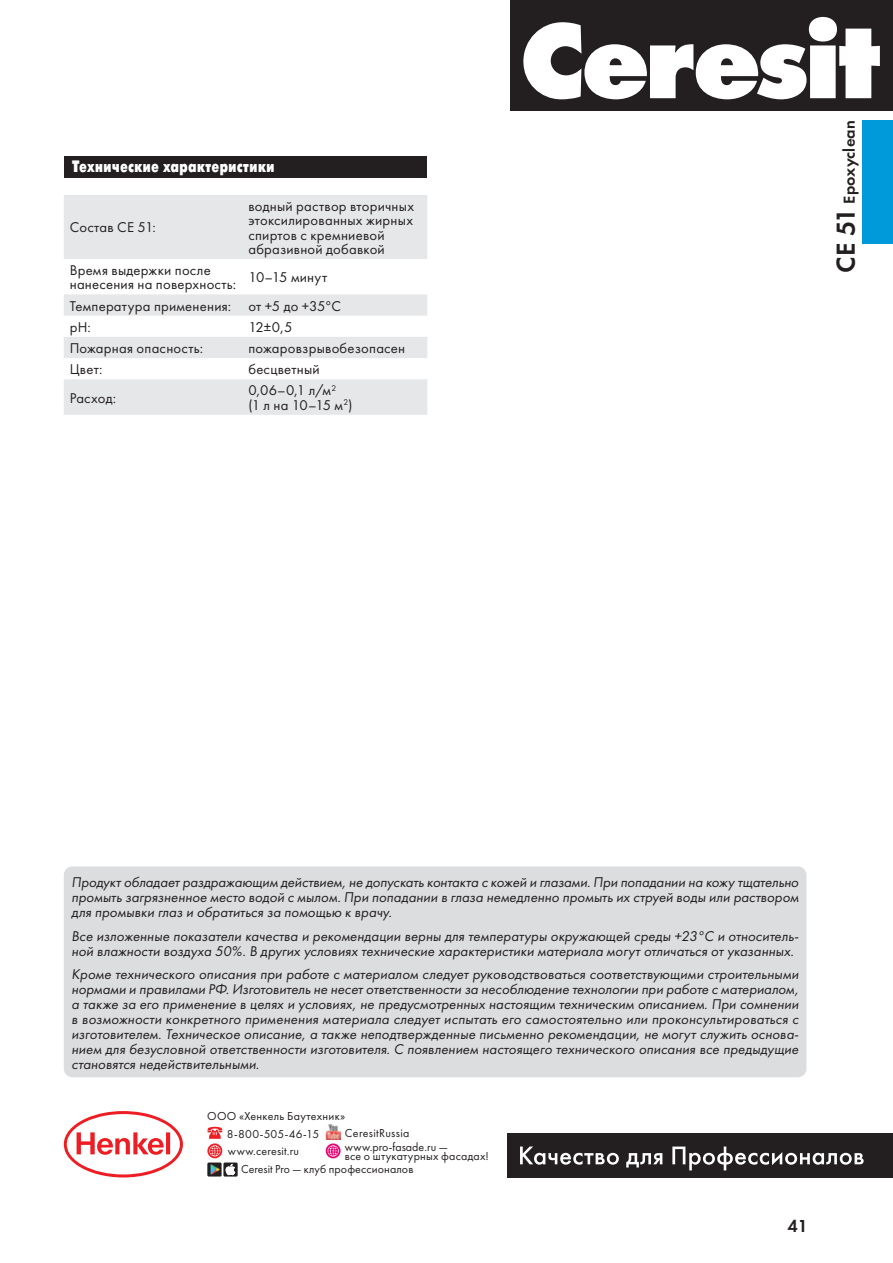
<style>
.page{position:relative;width:893px;height:1263px;background:#fff}
.page>*{position:absolute;margin:0;border:0;box-sizing:border-box;transform-origin:0 0}
.t1{font:18px "Futura Demi C";color:#231f20}
.t2{font:16.5px "Futura Futuris Cond Extra Bold C";letter-spacing:.005em;color:#fff}
.t3{font:16.5px "Futura Demi C";letter-spacing:.005em;color:#231f20}
.t4{font:italic 14.7px/15px "Futura Book C";letter-spacing:.005em;color:#231f20;text-align:justify}
.t5{font:14.7px/14.2px "Futura Book C";letter-spacing:.015em;color:#231f20}
.t6{font:12px/18px "Futura Book C";letter-spacing:.015em;color:#231f20;text-align:center}
.s1{font-size:27px}
</style>
<div class="page">
<svg style="left:64px;top:1111px;width:119px;height:66px"></svg>
<div style="left:507px;top:1133px;width:386px;height:45px;background:#231f20"></div>
<svg style="left:520px;top:1146px;width:99px;height:19px"></svg>
<svg style="left:626px;top:1153px;width:36px;height:14px"></svg>
<svg style="left:672px;top:1146px;width:192px;height:24px"></svg>
<div style="left:510px;top:0;width:383px;height:111px;background:#231f20"></div>
<svg style="left:523px;top:17px;width:357px;height:82px"></svg>
<img style="left:325px;top:1124px;width:16px;height:16px">
<img style="left:207px;top:1162px;width:15px;height:14px">
<svg style="left:223px;top:1162px;width:15px;height:14px"></svg>
<svg style="left:207px;top:1127px;width:15px;height:12px"></svg>
<svg style="left:207px;top:1143px;width:15px;height:15px"></svg>
<svg style="left:209px;top:1145px;width:11px;height:11px"></svg>
<svg style="left:326px;top:1143px;width:15px;height:15px"></svg>
<svg style="left:328px;top:1145px;width:11px;height:11px"></svg>
<div style="left:862px;top:120px;width:31px;height:123px;background:#009ada"></div>
<div style="left:64px;top:156px;width:363px;height:22px;background:#231f20"></div>
<svg style="left:64px;top:195px;width:363px;height:220px;fill:#e6e7e9"></svg>
<div style="left:64px;top:866px;width:742px;height:211px;background:#dcdddf;border-radius:9px"></div>
<p class="t2" style="left:72px;top:158px;width:204px">Технические характеристики</p>
<p class="t5" style="left:70px;top:221px;width:88px">Состав CE 51:</p>
<p class="t5" style="left:248px;top:199px;width:167px">водный раствор вторичных этоксилированных жирных спиртов с кремниевой абразивной добавкой</p>
<p class="t5" style="left:70px;top:263px;width:168px">Время выдержки после нанесения на поверхность:</p>
<p class="t5" style="left:70px;top:263px;width:273px;line-height:28.3px;text-indent:179px">10–15 минут<br>Температура применения: от +5 до +35°С</p>
<p class="t5" style="left:70px;top:320px;width:23px">pH:</p>
<p class="t5" style="left:248px;top:320px;width:46px">12±0,5</p>
<p class="t5" style="left:70px;top:341px;width:135px">Пожарная опасность:</p>
<p class="t5" style="left:248px;top:341px;width:158px">пожаровзрывобезопасен</p>
<p class="t5" style="left:70px;top:362px;width:34px">Цвет:</p>
<p class="t5" style="left:248px;top:362px;width:73px">бесцветный</p>
<p class="t5" style="left:70px;top:391px;width:48px">Расход:</p>
<p class="t5" style="left:248px;top:384px;width:106px">0,06–0,1 л/м<sup>2<br></sup>(1 л на 10–15 м<sup>2</sup>)</p>
<p class="t3" style="left:840px;top:273px;width:154px;rotate:-90deg"><span class="s1">CE 51</span> Epoxyclean</p>
<p class="t4" style="left:72px;top:875px;width:729px">Продукт обладает раздражающим действием, не допускать контакта с кожей и глазами. При попадании на кожу тщательно промыть загрязненное место водой с мылом. При попадании в глаза немедленно промыть их струей воды или раствором для промывки глаз и обратиться за помощью к врачу.</p>
<p class="t4" style="left:72px;top:928px;width:729px">Все изложенные показатели качества и рекомендации верны для температуры окружающей среды +23°C и относитель&shy;ной влажности воздуха 50%. В других условиях технические характеристики материала могут отличаться от указанных.</p>
<p class="t4" style="left:72px;top:967px;width:729px">Кроме технического описания при работе с материалом следует руководствоваться соответствующими строительными нормами и правилами РФ. Изготовитель не несет ответственности за несоблюдение технологии при работе с материалом, а также за его применение в целях и условиях, не предусмотренных настоящим техническим описанием. При сомнении в возможности конкретного применения материала следует испытать его самостоятельно или проконсультироваться с изготовителем. Техническое описание, а также неподтвержденные письменно рекомендации, не могут служить основа&shy;нием для безусловной ответственности изготовителя. С появлением настоящего технического описания все предыдущие становятся недействительными.</p>
<p class="t6" style="left:207px;top:1107px;width:139px">ООО «Хенкель Баутехник»<br>8-800-505-46-15</p>
<p class="t6" style="left:345px;top:1124px;width:66px">CeresitRussia</p>
<p class="t6" style="left:228px;top:1142px;width:73px">www.ceresit.ru</p>
<p class="t6" style="left:345px;top:1142px;width:146px;line-height:9.4px;text-align:left">www.pro-fasade.ru —<br>все о штукатурных фасадах!</p>
<p class="t6" style="left:241px;top:1160px;width:174px">Ceresit Pro — клуб профессионалов</p>
<p class="t1" style="left:787px;top:1215px;width:22px">41</p>
</div>
